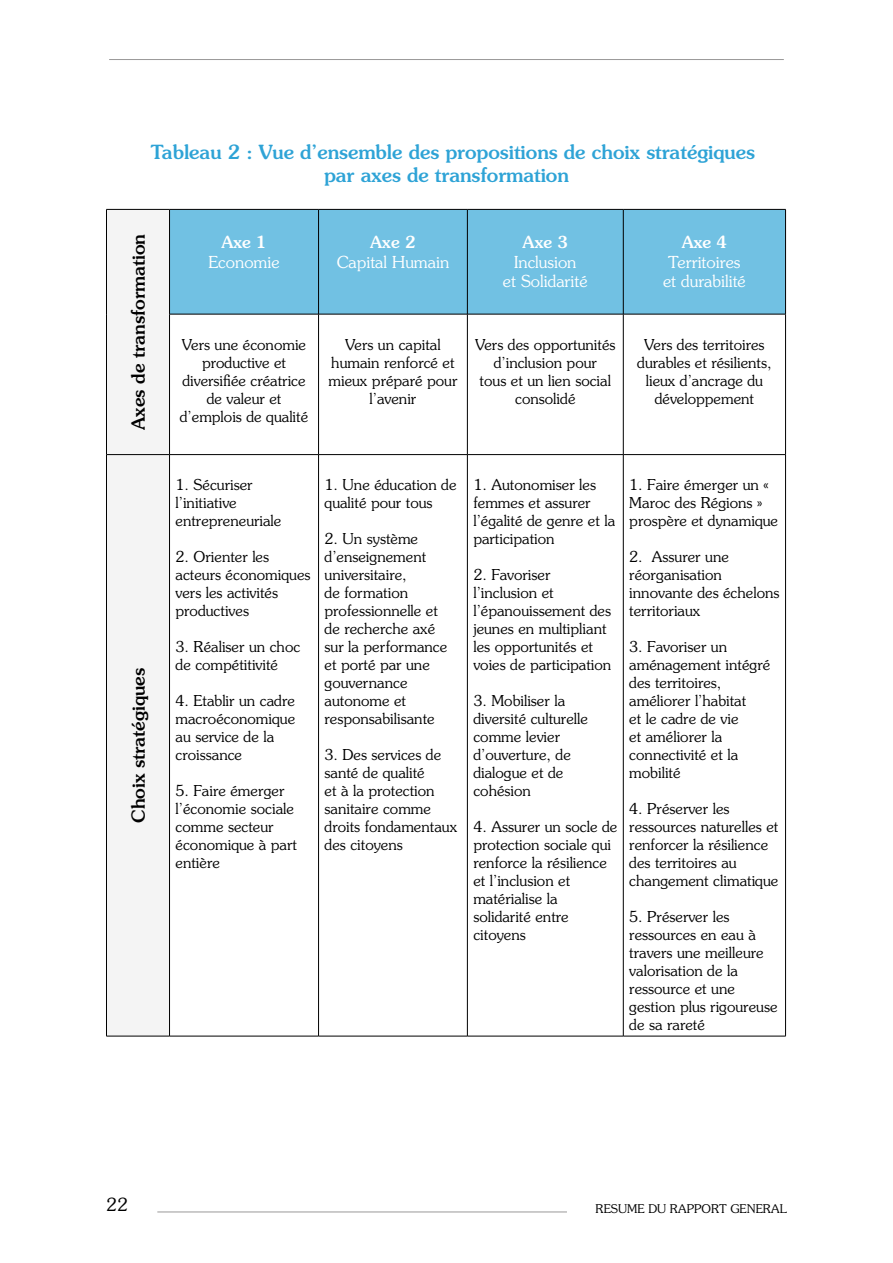
<style>
.page{position:relative;width:893px;height:1263px;background:#fff}
.page>*{position:absolute;margin:0;border:0;box-sizing:border-box;transform-origin:0 0}
.t1{font:500 19.5px/22.5px "Souvenir";color:#2ea3d6}
.t2{font:500 18px "Souvenir";color:#000}
.t3{font:300 18px "Souvenir Std";color:#000}
.t4{font:300 16.5px/19.8px "Souvenir Std";color:#fff;text-align:center}
.t5{font:500 16.5px "Souvenir";color:#fff}
.t6{font:300 15px/18px "Souvenir Std";color:#000}
.t7{font:300 12px "Souvenir Std";color:#000}
</style>
<div class="page">
<hr style="left:109px;top:59px;width:675px;height:1px;background:#999898">
<hr style="left:157px;top:1212px;width:410px;height:1px;background:#999898">
<div style="left:107px;top:210px;width:62px;height:826px;background:#f4f4f4"></div>
<div style="left:170px;top:210px;width:615px;height:104px;background:#71c1e3"></div>
<hr style="left:106px;top:209px;width:64px;height:1px;background:#000">
<hr style="left:106px;top:210px;width:1px;height:104px;background:#000">
<hr style="left:106px;top:314px;width:1px;height:140px;background:#000">
<hr style="left:170px;top:209px;width:149px;height:1px;background:#000">
<hr style="left:169px;top:210px;width:1px;height:104px;background:#000">
<hr style="left:319px;top:209px;width:148px;height:1px;background:#000">
<hr style="left:318px;top:210px;width:1px;height:104px;background:#000">
<hr style="left:467px;top:209px;width:156px;height:1px;background:#000">
<hr style="left:467px;top:210px;width:1px;height:104px;background:#000">
<hr style="left:623px;top:209px;width:163px;height:1px;background:#000">
<hr style="left:623px;top:210px;width:1px;height:104px;background:#000">
<hr style="left:785px;top:210px;width:1px;height:104px;background:#000">
<hr style="left:169px;top:314px;width:150px;height:1px;background:#000">
<hr style="left:169px;top:314px;width:1px;height:140px;background:#000">
<hr style="left:319px;top:314px;width:148px;height:1px;background:#000">
<hr style="left:318px;top:314px;width:1px;height:140px;background:#000">
<hr style="left:467px;top:314px;width:156px;height:1px;background:#000">
<hr style="left:467px;top:314px;width:1px;height:140px;background:#000">
<hr style="left:623px;top:314px;width:163px;height:1px;background:#000">
<hr style="left:623px;top:314px;width:1px;height:140px;background:#000">
<hr style="left:785px;top:314px;width:1px;height:140px;background:#000">
<hr style="left:106px;top:454px;width:64px;height:1px;background:#000">
<hr style="left:106px;top:455px;width:1px;height:581px;background:#000">
<hr style="left:170px;top:454px;width:149px;height:1px;background:#000">
<hr style="left:169px;top:455px;width:1px;height:581px;background:#000">
<hr style="left:319px;top:454px;width:148px;height:1px;background:#000">
<hr style="left:318px;top:455px;width:1px;height:581px;background:#000">
<hr style="left:467px;top:454px;width:156px;height:1px;background:#000">
<hr style="left:467px;top:455px;width:1px;height:581px;background:#000">
<hr style="left:623px;top:454px;width:163px;height:1px;background:#000">
<hr style="left:623px;top:455px;width:1px;height:581px;background:#000">
<hr style="left:785px;top:455px;width:1px;height:581px;background:#000">
<hr style="left:106px;top:1036px;width:64px;height:1px;background:#000">
<hr style="left:170px;top:1036px;width:149px;height:1px;background:#000">
<hr style="left:319px;top:1036px;width:148px;height:1px;background:#000">
<hr style="left:467px;top:1036px;width:156px;height:1px;background:#000">
<hr style="left:623px;top:1036px;width:163px;height:1px;background:#000">
<h1 class="t1" style="left:324px;top:141px;width:432px;text-indent:-173px">Tableau 2 : Vue d’ensemble des propositions de choix stratégiques par axes de transformation</h1>
<p class="t2" style="left:127px;top:430px;width:197px;rotate:-90deg">Axes de transformation</p>
<p class="t5" style="left:221px;top:232px;width:47px">Axe 1</p>
<p class="t5" style="left:682px;top:232px;width:47px">Axe 4</p>
<p class="t4" style="left:663px;top:252px;width:84px">Territoires et durabilité</p>
<p class="t5" style="left:370px;top:232px;width:47px">Axe 2</p>
<p class="t4" style="left:337px;top:252px;width:114px">Capital Humain</p>
<p class="t5" style="left:523px;top:232px;width:47px">Axe 3</p>
<p class="t4" style="left:503px;top:252px;width:86px">Inclusion<br>et Solidarité</p>
<p class="t4" style="left:208px;top:252px;width:73px">Economie</p>
<p class="t6" style="left:180px;top:335px;width:130px;text-align:center">Vers une économie productive et diversifiée créatrice de valeur et d’emplois de qualité</p>
<p class="t6" style="left:328px;top:335px;width:130px;text-align:center">Vers un capital humain renforcé et mieux préparé pour l’avenir</p>
<p class="t6" style="left:475px;top:335px;width:142px;text-align:center">Vers des opportunités d’inclusion pour<br>tous et un lien social consolidé</p>
<p class="t6" style="left:637px;top:335px;width:136px;text-align:center">Vers des territoires durables et résilients, lieux d’ancrage du développement</p>
<p class="t2" style="left:127px;top:823px;width:156px;rotate:-90deg">Choix stratégiques</p>
<p class="t6" style="left:176px;top:476px;width:107px">1. Sécuriser l’initiative entrepreneuriale</p>
<p class="t6" style="left:176px;top:548px;width:136px">2. Orienter les acteurs économiques vers les activités productives</p>
<p class="t6" style="left:176px;top:638px;width:126px">3. Réaliser un choc de compétitivité</p>
<p class="t6" style="left:176px;top:692px;width:121px">4. Etablir un cadre macroéconomique au service de la croissance</p>
<p class="t6" style="left:176px;top:782px;width:123px">5. Faire émerger l’économie sociale comme secteur économique à part entière</p>
<p class="t6" style="left:325px;top:476px;width:133px">1. Une éducation de qualité pour tous</p>
<p class="t6" style="left:325px;top:530px;width:124px">2. Un système d’enseignement universitaire,<br>de formation professionnelle et de recherche axé sur la performance et porté par une gouvernance autonome et responsabilisante</p>
<p class="t6" style="left:325px;top:746px;width:134px">3. Des services de santé de qualité<br>et à la protection sanitaire comme droits fondamentaux des citoyens</p>
<p class="t6" style="left:473px;top:476px;width:143px">1. Autonomiser les femmes et assurer l’égalité de genre et la participation</p>
<p class="t6" style="left:473px;top:566px;width:139px">2. Favoriser l’inclusion et l’épanouissement des jeunes en multipliant les opportunités et voies de participation</p>
<p class="t6" style="left:473px;top:692px;width:116px">3. Mobiliser la diversité culturelle comme levier d’ouverture, de dialogue et de cohésion</p>
<p class="t6" style="left:473px;top:818px;width:145px">4. Assurer un socle de protection sociale qui renforce la résilience et l’inclusion et matérialise la solidarité entre citoyens</p>
<p class="t6" style="left:629px;top:476px;width:150px">1. Faire émerger un «<br>Maroc des Régions » prospère et dynamique</p>
<p class="t6" style="left:629px;top:548px;width:152px">2. Assurer une réorganisation innovante des échelons territoriaux</p>
<p class="t6" style="left:629px;top:638px;width:142px">3. Favoriser un aménagement intégré des territoires, améliorer l’habitat<br>et le cadre de vie<br>et améliorer la connectivité et la mobilité</p>
<p class="t6" style="left:629px;top:800px;width:151px">4. Préserver les ressources naturelles et renforcer la résilience des territoires au changement climatique</p>
<p class="t6" style="left:629px;top:908px;width:150px">5. Préserver les ressources en eau à travers une meilleure valorisation de la ressource et une gestion plus rigoureuse de sa rareté</p>
<p class="t3" style="left:106px;top:1194px;width:23px">22</p>
<p class="t7" style="left:595px;top:1201px;width:193px">RESUME DU RAPPORT GENERAL</p>
</div>
